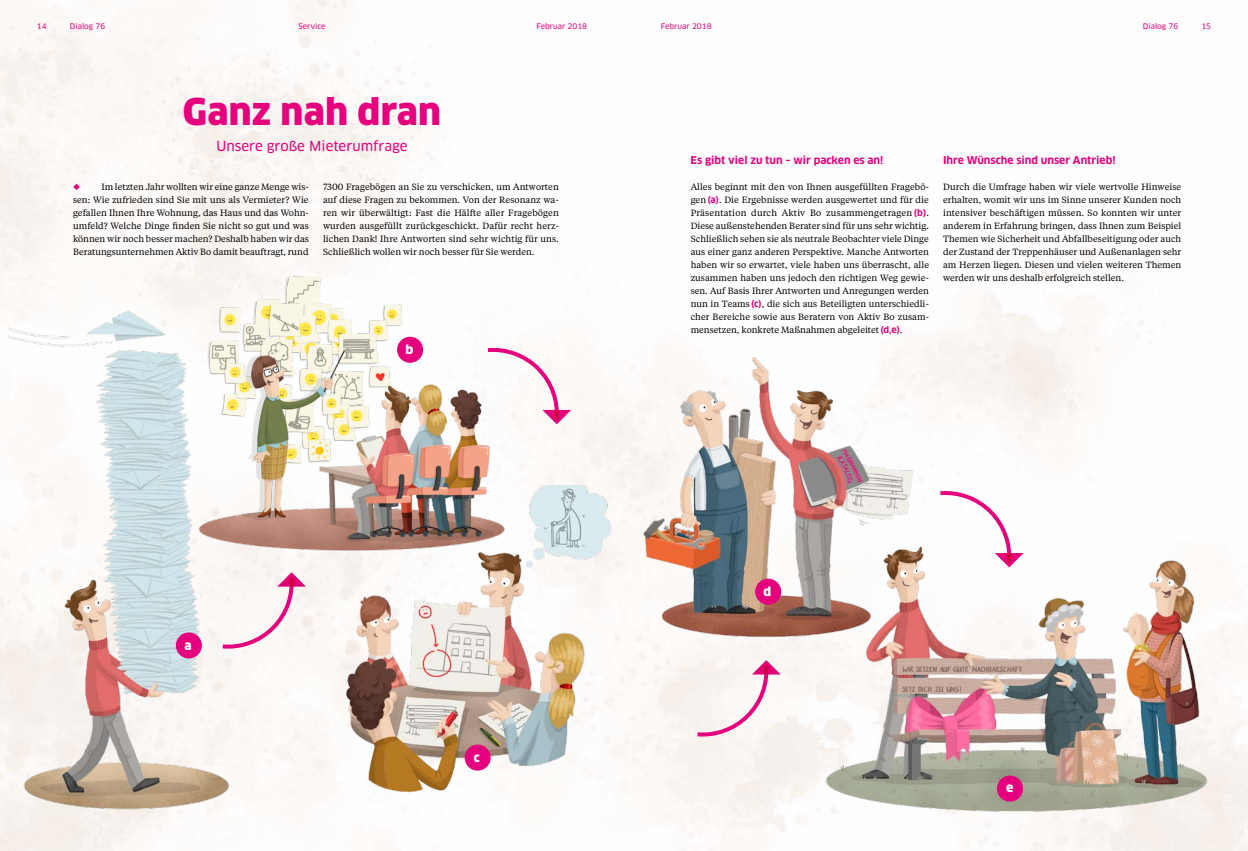
<style>
.page{position:relative;width:1248px;height:851px;background:#fff}
.page>*{position:absolute;margin:0;border:0;box-sizing:border-box;transform-origin:0 0}
.t1{font:900 36px "Clan Pro";letter-spacing:.01em;color:#e5007d}
.t2{font:13.5px "Clan Pro News";color:#e5007d}
.t3{font:900 12.2px "Clan Pro";color:#fff}
.t4{font:700 10.5px "Clan Pro";color:#e5007d}
.t5{font:9px/13px "Tiempos Text";color:#000;text-align:justify}
.t6{font:7.5px "Clan Pro News";color:#e5007d}
.s1{color:#e5007d}
.s2{font-family:"Clan Pro";font-weight:700;color:#e5007d}
</style>
<div class="page">
<img style="left:9px;top:295px;width:266px;height:544px">
<img style="left:176px;top:245px;width:363px;height:332px">
<img style="left:314px;top:485px;width:315px;height:365px">
<img style="left:602px;top:324px;width:355px;height:356px">
<img style="left:789px;top:527px;width:448px;height:313px">
<svg style="left:218px;top:572px;width:88px;height:78px"></svg>
<svg style="left:693px;top:660px;width:87px;height:78px"></svg>
<svg style="left:483px;top:346px;width:88px;height:78px"></svg>
<svg style="left:936px;top:489px;width:87px;height:78px"></svg>
<div style="left:176px;top:632px;width:26px;height:26px;background:#e5007d;border-radius:50%"></div>
<div style="left:397px;top:337px;width:26px;height:26px;background:#e5007d;border-radius:50%"></div>
<div style="left:464px;top:744px;width:26px;height:26px;background:#e5007d;border-radius:50%"></div>
<div style="left:755px;top:578px;width:26px;height:26px;background:#e5007d;border-radius:50%"></div>
<div style="left:996px;top:775px;width:26px;height:26px;background:#e5007d;border-radius:50%"></div>
<p class="t6" style="left:37px;top:22px;width:11px">14</p>
<p class="t6" style="left:70px;top:22px;width:37px">Dialog 76</p>
<p class="t6" style="left:298px;top:22px;width:29px">Service</p>
<p class="t6" style="left:536px;top:22px;width:52px">Februar 2018</p>
<p class="t6" style="left:660px;top:22px;width:52px">Februar 2018</p>
<p class="t6" style="left:1142px;top:22px;width:37px">Dialog 76</p>
<p class="t6" style="left:1201px;top:22px;width:11px">15</p>
<h1 class="t1" style="left:183px;top:90px;width:260px">Ganz nah dran</h1>
<h2 class="t2" style="left:216px;top:138px;width:192px">Unsere große Mieterumfrage</h2>
<p class="t5" style="left:73px;top:180px;width:237px"><span class="s1">◆</span> Im letzten Jahr wollten wir eine ganze Menge wis&shy;sen: Wie zufrieden sind Sie mit uns als Vermieter? Wie gefallen Ihnen Ihre Wohnung, das Haus und das Wohn&shy;umfeld? Welche Dinge finden Sie nicht so gut und was können wir noch besser machen? Deshalb haben wir das Beratungsunternehmen Aktiv Bo damit beauftragt, rund</p>
<p class="t5" style="left:323px;top:180px;width:237px">7300 Fragebögen an Sie zu verschicken, um Antworten auf diese Fragen zu bekommen. Von der Resonanz wa&shy;ren wir überwältigt: Fast die Hälfte aller Fragebögen wurden ausgefüllt zurückgeschickt. Dafür recht herz&shy;lichen Dank! Ihre Antworten sind sehr wichtig für uns.<br>Schließlich wollen wir noch besser für Sie werden.</p>
<p class="t5" style="left:690px;top:180px;width:240px">Alles beginnt mit den von Ihnen ausgefüllten Fragebö&shy;gen<span class="s2">(a)</span>. Die Ergebnisse werden ausgewertet und für die Präsentation durch Aktiv Bo zusammengetragen <span class="s2">(b)</span>.<br>Diese außenstehenden Berater sind für uns sehr wichtig.<br>Schließlich sehen sie als neutrale Beobachter viele Dinge aus einer ganz anderen Perspektive. Manche Antworten haben wir so erwartet, viele haben uns überrascht, alle zusammen haben uns jedoch den richtigen Weg gewie&shy;sen. Auf Basis Ihrer Antworten und Anregungen werden nun in Teams <span class="s2">(c)</span>, die sich aus Beteiligten unterschiedli&shy;cher Bereiche sowie aus Beratern von Aktiv Bo zusam&shy;mensetzen, konkrete Maßnahmen abgeleitet<span class="s2">(d,e)</span>.</p>
<p class="t5" style="left:943px;top:180px;width:240px">Durch die Umfrage haben wir viele wertvolle Hinweise erhalten, womit wir uns im Sinne unserer Kunden noch intensiver beschäftigen müssen. So konnten wir unter anderem in Erfahrung bringen, dass Ihnen zum Beispiel Themen wie Sicherheit und Abfallbeseitigung oder auch der Zustand der Treppenhäuser und Außenanlagen sehr am Herzen liegen. Diesen und vielen weiteren Themen werden wir uns deshalb erfolgreich stellen.</p>
<p class="t4" style="left:690px;top:154px;width:194px">Es gibt viel zu tun – wir packen es an!</p>
<p class="t4" style="left:943px;top:154px;width:174px">Ihre Wünsche sind unser Antrieb!</p>
<h3 class="t3" style="left:184px;top:638px;width:9px">a</h3>
<h3 class="t3" style="left:405px;top:342px;width:9px">b</h3>
<h3 class="t3" style="left:474px;top:750px;width:7px">c</h3>
<h3 class="t3" style="left:763px;top:584px;width:9px">d</h3>
<h3 class="t3" style="left:1005px;top:780px;width:9px">e</h3>
</div>
